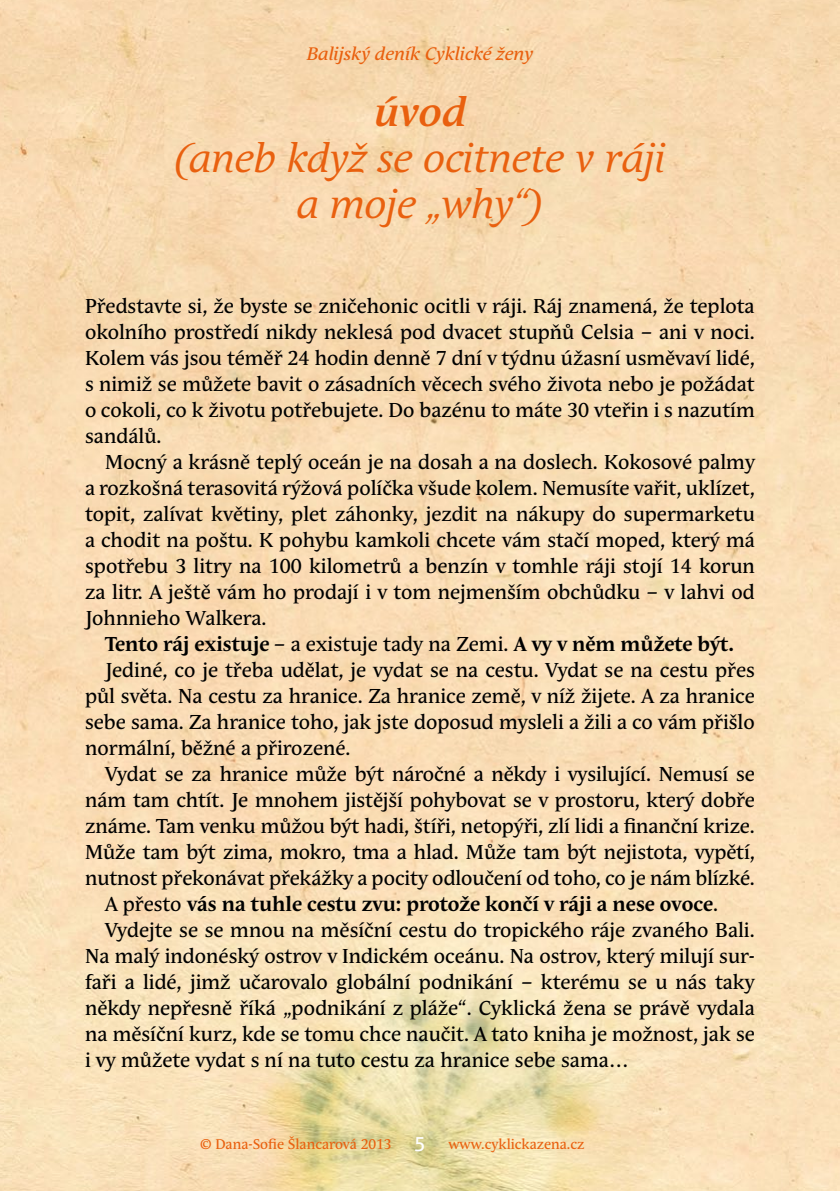
<style>
.page{position:relative;width:840px;height:1191px;background:#fff}
.page>*{position:absolute;margin:0;border:0;box-sizing:border-box;transform-origin:0 0}
.titulek_fáze{font:italic 40px/46px "Andulka Book Pro";color:#e9600f;text-align:center}
.OWtext{font:20px/26px "Andulka Text Pro";color:#000;text-align:justify}
.text_bez_zarazky{font:20px/26px "Andulka Text Pro";color:#000;text-align:justify}
.OWtext-2{font:700 20px "Andulka Text Pro";color:#000}
.recept{font:20px "Aller";color:#fff}
.t1{font:italic 18px "Andulka Text Pro";color:#e9600f}
.t2{font:14px "Andulka Text Pro";color:#e9600f}
.s1{font-weight:700}
.s2{font-weight:400}
</style>
<div class="page">
<img style="left:0;top:0;width:839px;height:1191px">
<p class="t1" style="left:306px;top:44px;width:228px">Balijský deník Cyklické ženy</p>
<p class="titulek_fáze" style="left:174px;top:90px;width:492px"><span class="s1">úvod<br></span>(aneb když se ocitnete v ráji a moje „why“)</p>
<p class="text_bez_zarazky" style="left:85px;top:293px;width:671px">Představte si, že byste se zničehonic ocitli v ráji. Ráj znamená, že teplota okolního prostředí nikdy neklesá pod dvacet stupňů Celsia – ani v noci.<br>Kolem vás jsou téměř 24 hodin denně 7 dní v týdnu úžasní usměvaví lidé, s nimiž se můžete bavit o zásadních věcech svého života nebo je požádat o cokoli, co k životu potřebujete. Do bazénu to máte 30 vteřin i s nazutím sandálů.</p>
<p class="OWtext" style="left:85px;top:449px;width:671px;text-indent:20px">Mocný a krásně teplý oceán je na dosah a na doslech. Kokosové palmy a rozkošná terasovitá rýžová políčka všude kolem. Nemusíte vařit, uklízet, topit, zalívat květiny, plet záhonky, jezdit na nákupy do supermarketu a chodit na poštu. K pohybu kamkoli chcete vám stačí moped, který má spotřebu 3 litry na 100 kilometrů a benzín v tomhle ráji stojí 14 korun za litr. A ještě vám ho prodají i v tom nejmenším obchůdku – v lahvi od Johnnieho Walkera.</p>
<p class="OWtext-2" style="left:105px;top:632px;width:630px">Tento ráj existuje <span class="s2">– a existuje tady na Zemi.</span> A vy v něm můžete být.</p>
<p class="OWtext" style="left:85px;top:657px;width:670px;text-indent:20px">Jediné, co je třeba udělat, je vydat se na cestu. Vydat se na cestu přes půl světa. Na cestu za hranice. Za hranice země, v níž žijete. A za hranice sebe sama. Za hranice toho, jak jste doposud mysleli a žili a co vám přišlo normální, běžné a přirozené.</p>
<p class="OWtext" style="left:85px;top:761px;width:671px;text-indent:20px">Vydat se za hranice může být náročné a někdy i vysilující. Nemusí se nám tam chtít. Je mnohem jistější pohybovat se v prostoru, který dobře známe. Tam venku můžou být hadi, štíři, netopýři, zlí lidi a finanční krize.<br>Může tam být zima, mokro, tma a hlad. Může tam být nejistota, vypětí, nutnost překonávat překážky a pocity odloučení od toho, co je nám blízké.</p>
<p class="OWtext-2" style="left:105px;top:892px;width:614px"><span class="s2">A přesto</span> vás na tuhle cestu zvu: protože končí v ráji a nese ovoce<span class="s2">.</span></p>
<p class="OWtext" style="left:85px;top:917px;width:671px;text-indent:20px">Vydejte se se mnou na měsíční cestu do tropického ráje zvaného Bali.<br>Na malý indonéský ostrov v Indickém oceánu. Na ostrov, který milují sur&shy;faři a lidé, jimž učarovalo globální podnikání – kterému se u nás taky někdy nepřesně říká „podnikání z pláže“. Cyklická žena se právě vydala na měsíční kurz, kde se tomu chce naučit. A tato kniha je možnost, jak se i vy můžete vydat s ní na tuto cestu za hranice sebe sama…</p>
<p class="t2" style="left:200px;top:1136px;width:193px">© Dana-Sofie Šlancarová 2013</p>
<p class="t2" style="left:448px;top:1136px;width:137px">www.cyklickazena.cz</p>
<p class="recept" style="left:414px;top:1131px;width:13px">5</p>
</div>
